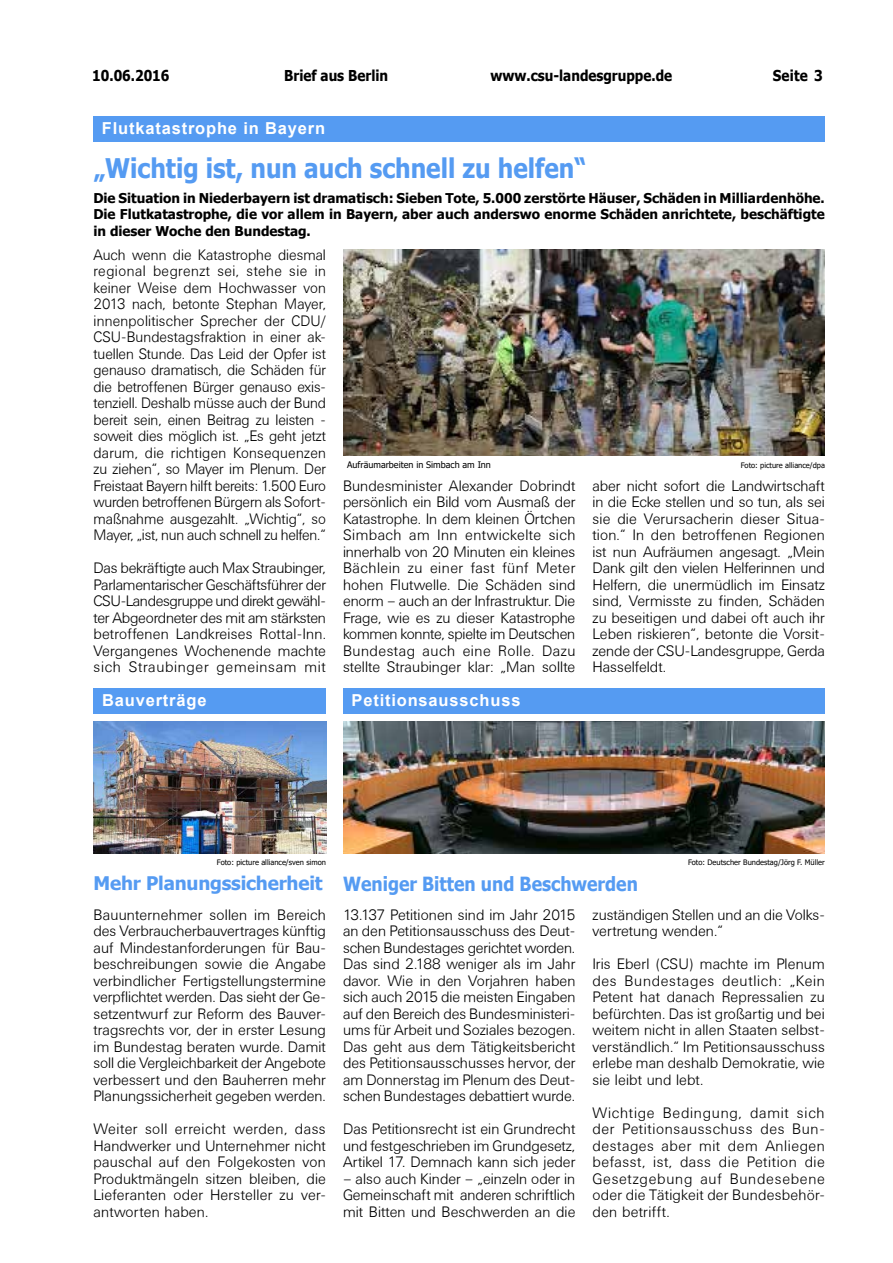
<style>
.page{position:relative;width:893px;height:1263px;background:#fff}
.page>*{position:absolute;margin:0;border:0;box-sizing:border-box;transform-origin:0 0}
._01_BaB_Überschrift{font:700 27px "Tahoma";color:#559bf2;scale:.9 1}
._01_BaB_Überschrift-2{font:700 19.5px "Tahoma";color:#559bf2;scale:.9 1}
._05_BaB_Ü_blau_kurz{font:700 18.75px "Tahoma";letter-spacing:-.01em;color:#559bf2}
._05_BaB_Ü_weiss_kurz{font:700 16.5px "Arial";letter-spacing:.05em;color:#fff}
._01_BaB_Überschrift-3{font:700 16.5px "Arial";letter-spacing:.05em;color:#fff}
._05_BaB_Fließtext_ku{font:300 15px/16.5px "Univers BSK";color:#000;text-align:justify}
._04_BaB_Fließtext{font:300 15px/16.5px "Univers BSK";color:#000;text-align:justify}
.t1{font:700 15px "Tahoma";color:#000;scale:.9 1}
._03_BaB_Teaser{font:700 13.5px/16.5px "Tahoma";color:#000;text-align:justify}
._13_BaB_Rechtevermer{font:9px "Tahoma";color:#000}
._13_BaB_Rechtevermer-2{font:7.5px "Tahoma";color:#000}
</style>
<div class="page">
<div style="left:93px;top:116px;width:732px;height:25px;background:#559bf2"></div>
<div style="left:94px;top:688px;width:232px;height:25px;background:#559bf2"></div>
<img style="left:94px;top:722px;width:232px;height:131px">
<img style="left:343px;top:250px;width:482px;height:205px">
<div style="left:343px;top:688px;width:482px;height:25px;background:#559bf2"></div>
<img style="left:343px;top:722px;width:482px;height:131px">
<p class="t1" style="left:284px;top:65px;width:117px">Brief aus Berlin</p>
<p class="t1" style="left:92px;top:65px;width:87px">10.06.2016</p>
<p class="t1" style="left:490px;top:65px;width:203px">www.csu-landesgruppe.de</p>
<p class="t1" style="left:773px;top:65px;width:57px">Seite 3</p>
<p class="_01_BaB_Überschrift-3" style="left:102px;top:116px;width:225px">Flutkatastrophe in Bayern</p>
<p class="_01_BaB_Überschrift" style="left:93px;top:149px;width:549px">„Wichtig ist, nun auch schnell zu helfen“</p>
<p class="_03_BaB_Teaser" style="left:93px;top:190px;width:733px">Die Situation in Niederbayern ist dramatisch: Sieben Tote, 5.000 zerstörte Häuser, Schäden in Milliardenhöhe.<br>Die Flutkatastrophe, die vor allem in Bayern, aber auch anderswo enorme Schäden anrichtete, beschäftigte in dieser Woche den Bundestag.</p>
<p class="_04_BaB_Fließtext" style="left:94px;top:246px;width:234px">Auch wenn die Katastrophe diesmal regional begrenzt sei, stehe sie in keiner Weise dem Hochwasser von 2013 nach, betonte Stephan Mayer, innenpolitischer Sprecher der CDU/ CSU-Bundestagsfraktion in einer ak&shy;tuellen Stunde. Das Leid der Opfer ist genauso dramatisch, die Schäden für die betroffenen Bürger genauso exis&shy;tenziell. Deshalb müsse auch der Bund bereit sein, einen Beitrag zu leisten - soweit dies möglich ist. „Es geht jetzt darum, die richtigen Konsequenzen zu ziehen“, so Mayer im Plenum. Der Freistaat Bayern hilft bereits: 1.500 Euro wurden betroffenen Bürgern als Sofort&shy;maßnahme ausgezahlt. „Wichtig“, so Mayer, „ist, nun auch schnell zu helfen.“</p>
<p class="_04_BaB_Fließtext" style="left:94px;top:560px;width:234px">Das bekräftigte auch Max Straubinger, Parlamentarischer Geschäftsführer der CSU-Landesgruppe und direkt gewähl&shy;ter Abgeordneter des mit am stärksten betroffenen Landkreises Rottal-Inn.<br>Vergangenes Wochenende machte sich Straubinger gemeinsam mit</p>
<p class="_05_BaB_Ü_weiss_kurz" style="left:102px;top:688px;width:106px">Bauverträge</p>
<p class="_13_BaB_Rechtevermer" style="left:347px;top:458px;width:145px">Aufräumarbeiten in Simbach am Inn</p>
<p class="_13_BaB_Rechtevermer-2" style="left:741px;top:460px;width:86px">Foto: picture alliance/dpa</p>
<p class="_04_BaB_Fließtext" style="left:343px;top:477px;width:234px">Bundesminister Alexander Dobrindt persönlich ein Bild vom Ausmaß der Katastrophe. In dem kleinen Örtchen Simbach am Inn entwickelte sich innerhalb von 20 Minuten ein kleines Bächlein zu einer fast fünf Meter hohen Flutwelle. Die Schäden sind enorm – auch an der Infrastruktur. Die Frage, wie es zu dieser Katastrophe kommen konnte, spielte im Deutschen Bundestag auch eine Rolle. Dazu stellte Straubinger klar: „Man sollte</p>
<p class="_04_BaB_Fließtext" style="left:592px;top:477px;width:234px">aber nicht sofort die Landwirtschaft in die Ecke stellen und so tun, als sei sie die Verursacherin dieser Situa&shy;tion.“ In den betroffenen Regionen ist nun Aufräumen angesagt. „Mein Dank gilt den vielen Helferinnen und Helfern, die unermüdlich im Einsatz sind, Vermisste zu finden, Schäden zu beseitigen und dabei oft auch ihr Leben riskieren“, betonte die Vorsit&shy;zende der CSU-Landesgruppe, Gerda Hasselfeldt.</p>
<p class="_05_BaB_Ü_weiss_kurz" style="left:351px;top:688px;width:170px">Petitionsausschuss</p>
<p class="_13_BaB_Rechtevermer-2" style="left:217px;top:857px;width:110px">Foto: picture alliance/sven simon</p>
<p class="_05_BaB_Ü_blau_kurz" style="left:94px;top:870px;width:231px">Mehr Planungssicherheit</p>
<p class="_05_BaB_Fließtext_ku" style="left:94px;top:906px;width:234px">Bauunternehmer sollen im Bereich des Verbraucherbauvertrages künftig auf Mindestanforderungen für Bau&shy;beschreibungen sowie die Angabe verbindlicher Fertigstellungstermine verpflichtet werden. Das sieht der Ge&shy;setzentwurf zur Reform des Bauver&shy;tragsrechts vor, der in erster Lesung im Bundestag beraten wurde. Damit soll die Vergleichbarkeit der Angebote verbessert und den Bauherren mehr Planungssicherheit gegeben werden.</p>
<p class="_05_BaB_Fließtext_ku" style="left:94px;top:1121px;width:234px">Weiter soll erreicht werden, dass Handwerker und Unternehmer nicht pauschal auf den Folgekosten von Produktmängeln sitzen bleiben, die Lieferanten oder Hersteller zu ver&shy;antworten haben.</p>
<p class="_13_BaB_Rechtevermer-2" style="left:688px;top:857px;width:138px">Foto: Deutscher Bundestag/Jörg F. Müller</p>
<p class="_01_BaB_Überschrift-2" style="left:343px;top:870px;width:329px">Weniger Bitten und Beschwerden</p>
<p class="_05_BaB_Fließtext_ku" style="left:592px;top:906px;width:234px">zuständigen Stellen und an die Volks&shy;vertretung wenden.“</p>
<p class="_05_BaB_Fließtext_ku" style="left:592px;top:956px;width:234px">Iris Eberl (CSU) machte im Plenum des Bundestages deutlich: „Kein Petent hat danach Repressalien zu befürchten. Das ist großartig und bei weitem nicht in allen Staaten selbst&shy;verständlich.“ Im Petitionsausschuss erlebe man deshalb Demokratie, wie sie leibt und lebt.</p>
<p class="_05_BaB_Fließtext_ku" style="left:592px;top:1104px;width:234px">Wichtige Bedingung, damit sich der Petitionsausschuss des Bun&shy;destages aber mit dem Anliegen befasst, ist, dass die Petition die Gesetzgebung auf Bundesebene oder die Tätigkeit der Bundesbehör&shy;den betrifft.</p>
<p class="_05_BaB_Fließtext_ku" style="left:343px;top:906px;width:234px">13.137 Petitionen sind im Jahr 2015 an den Petitionsausschuss des Deut&shy;schen Bundestages gerichtet worden.<br>Das sind 2.188 weniger als im Jahr davor. Wie in den Vorjahren haben sich auch 2015 die meisten Eingaben auf den Bereich des Bundesministeri&shy;ums für Arbeit und Soziales bezogen.<br>Das geht aus dem Tätigkeitsbericht des Petitionsausschusses hervor, der am Donnerstag im Plenum des Deut&shy;schen Bundestages debattiert wurde.</p>
<p class="_05_BaB_Fließtext_ku" style="left:343px;top:1121px;width:234px">Das Petitionsrecht ist ein Grundrecht und festgeschrieben im Grundgesetz, Artikel 17. Demnach kann sich jeder</p>
<p class="_05_BaB_Fließtext_ku" style="left:343px;top:1170px;width:234px">– also auch Kinder – „einzeln oder in Gemeinschaft mit anderen schriftlich mit Bitten und Beschwerden an die</p>
</div>
